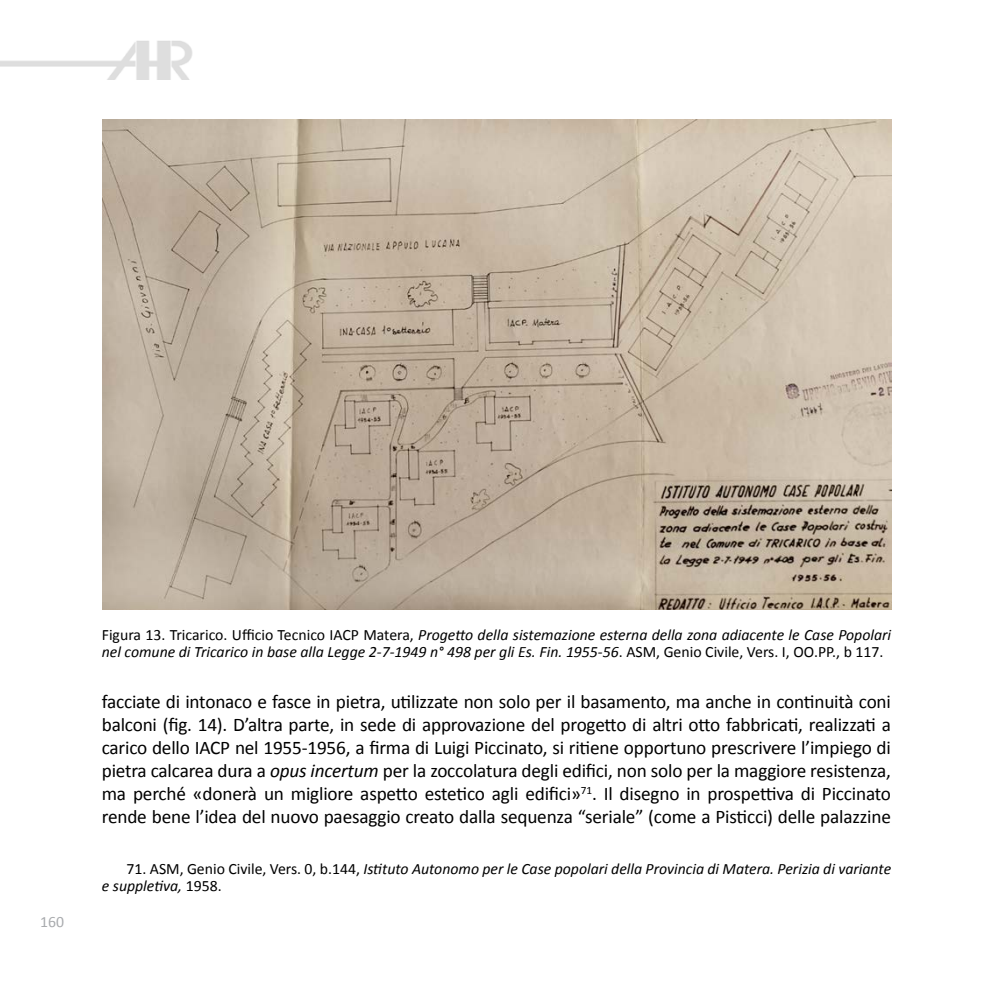
<style>
.page{position:relative;width:993px;height:993px;background:#fff}
.page>*{position:absolute;margin:0;border:0;box-sizing:border-box;transform-origin:0 0}
.t1{font:19.25px/23.1px "Calibri";letter-spacing:-.01em;color:#000;text-align:justify}
.t2{font:italic 15.75px/17.2px "Calibri";color:#000}
.t3{font:15.75px "Calibri";color:#a9abae}
.s1{font-style:normal}
.s2{font-style:italic}
</style>
<div class="page">
<img style="left:0;top:40px;width:193px;height:39px">
<img style="left:103px;top:119px;width:787px;height:490px">
<p class="t3" style="left:40px;top:910px;width:25px">160</p>
<p class="t2" style="left:102px;top:625px;width:790px"><span class="s1">Figura 13. Tricarico. Ufficio Tecnico IACP Matera,</span> Progetto della sistemazione esterna della zona adiacente le Case Popolari nel comune di Tricarico in base alla Legge 2-7-1949 n° 498 per gli Es. Fin. 1955-56<span class="s1">. ASM, Genio Civile, Vers. I, OO.PP., b 117.</span></p>
<p class="t1" style="left:102px;top:689px;width:790px">facciate di intonaco e fasce in pietra, utilizzate non solo per il basamento, ma anche in continuità coni balconi (fig. 14). D’altra parte, in sede di approvazione del progetto di altri otto fabbricati, realizzati a carico dello IACP nel 1955-1956, a firma di Luigi Piccinato, si ritiene opportuno prescrivere l’impiego di pietra calcarea dura a <span class="s2">opus incertum</span> per la zoccolatura degli edifici, non solo per la maggiore resistenza, ma perché «donerà un migliore aspetto estetico agli edifici»<sup>71</sup>. Il disegno in prospettiva di Piccinato rende bene l’idea del nuovo paesaggio creato dalla sequenza “seriale” (come a Pisticci) delle palazzine</p>
<p class="t2" style="left:102px;top:859px;width:790px;text-indent:25px"><span class="s1">71. ASM, Genio Civile, Vers. 0, b.144,</span> Istituto Autonomo per le Case popolari della Provincia di Matera. Perizia di variante e suppletiva, <span class="s1">1958.</span></p>
</div>
